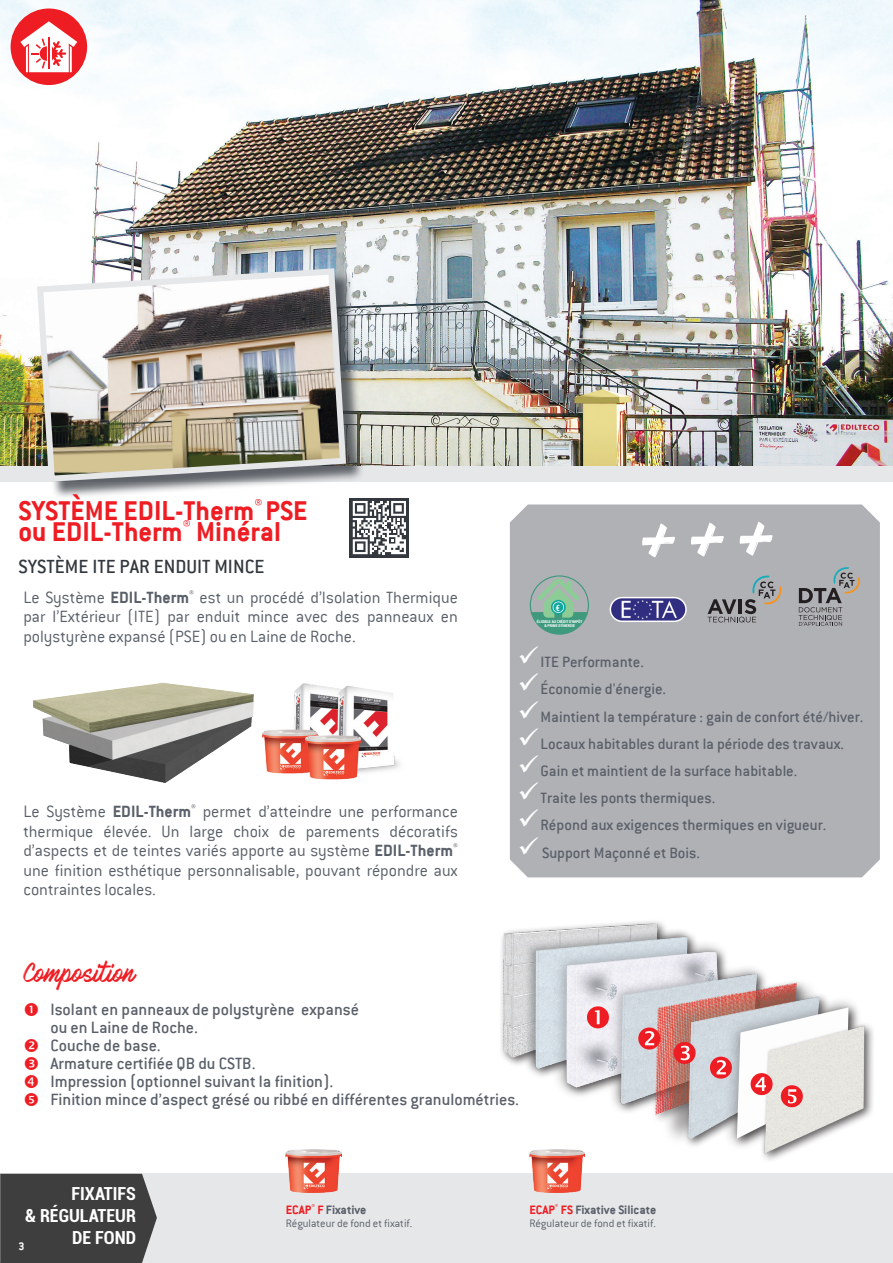
<style>
.page{position:relative;width:893px;height:1263px;background:#fff}
.page>*{position:absolute;margin:0;border:0;box-sizing:border-box;transform-origin:0 0}
.t1{font:700 30px "Conduit ITC";color:#ee1d23}
.t2{font:24px "Mark My Words";color:#ee1d23}
.t3{font:500 21px "Conduit ITC";color:#33383f}
.t4{font:300 18px/19.5px "Conduit ITC";color:#5a6069;text-align:justify}
.t5{font:500 18px "Conduit ITC";color:#5a6069}
.t6{font:700 condensed 18px "Roboto";color:#fff}
.t7{font:500 16.5px "Conduit ITC";color:#5a6069}
.t8{font:700 13.5px "Conduit ITC";color:#5a6069}
.t9{font:300 12px "Conduit ITC";color:#5a6069}
.t10{font:700 12px "Conduit ITC";color:#fff}
.t11{font:700 condensed 8.55px "Roboto";color:#fff}
.t12{font:700 condensed 3.9px/4.7px "Roboto";letter-spacing:-.01em;color:#fff;text-align:center}
.s1{font-weight:700}
.s2{color:#fff}
.s3{color:#ee1d23}
</style>
<div class="page">
<div style="left:0;top:1174px;width:893px;height:89px;background:#e6e7e9"></div>
<div style="left:0;top:1174px;width:157px;height:89px;background:#3e3e3f"></div>
<img style="left:0;top:0;width:893px;height:466px">
<svg style="left:11px;top:9px;width:76px;height:76px"></svg>
<img style="left:501px;top:921px;width:372px;height:239px">
<img style="left:737px;top:1007px;width:111px;height:132px">
<img style="left:286px;top:1149px;width:55px;height:44px">
<img style="left:529px;top:1149px;width:56px;height:44px">
<img style="left:33px;top:682px;width:221px;height:100px">
<img style="left:262px;top:683px;width:138px;height:97px">
<div style="left:510px;top:504px;width:370px;height:373px;background:#b0b1b5"></div>
<svg style="left:587px;top:1006px;width:22px;height:22px"></svg>
<svg style="left:638px;top:1027px;width:22px;height:22px"></svg>
<svg style="left:674px;top:1042px;width:22px;height:22px"></svg>
<svg style="left:710px;top:1057px;width:22px;height:22px"></svg>
<svg style="left:751px;top:1073px;width:22px;height:22px"></svg>
<svg style="left:781px;top:1085px;width:22px;height:22px"></svg>
<div style="left:0;top:466px;width:893px;height:16px;background:#e6e7e9"></div>
<div style="left:40px;top:271px;width:324px;height:229px;background:#33383f;opacity:.75"></div>
<img style="left:34px;top:265px;width:315px;height:220px">
<svg style="left:531px;top:578px;width:57px;height:56px;background:#80b09d"></svg>
<svg style="left:799px;top:567px;width:61px;height:59px;background:#98999b"></svg>
<svg style="left:350px;top:498px;width:59px;height:59px"></svg>
<svg style="left:353px;top:501px;width:53px;height:53px"></svg>
<svg style="left:610px;top:598px;width:76px;height:23px"></svg>
<img style="left:616px;top:599px;width:67px;height:21px">
<div style="left:610px;top:597px;width:77px;height:25px;border:2px solid #fff;border-radius:12px"></div>
<svg style="left:708px;top:575px;width:73px;height:47px;background:#999b9d"></svg>
<svg style="left:642px;top:522px;width:131px;height:35px"></svg>
<p class="t1" style="left:19px;top:493px;width:291px">SYSTÈME EDIL-Therm<sup>®</sup> PSE</p>
<p class="t1" style="left:19px;top:514px;width:264px">ou EDIL-Therm<sup>®</sup> Minéral</p>
<p class="t3" style="left:19px;top:554px;width:247px">SYSTÈME ITE PAR ENDUIT MINCE</p>
<p class="t4" style="left:23px;top:587px;width:436px">Le Système <span class="s1">EDIL-Therm</span><sup>®</sup> est un procédé d’Isolation Thermique par l’Extérieur (ITE) par enduit mince avec des panneaux en polystyrène expansé (PSE) ou en Laine de Roche.</p>
<p class="t4" style="left:23px;top:802px;width:436px">Le Système <span class="s1">EDIL-Therm</span><sup>®</sup> permet d’atteindre une performance thermique élevée. Un large choix de parements décoratifs d’aspects et de teintes variés apporte au système <span class="s1">EDIL-Therm</span><sup>® </sup>une finition esthétique personnalisable, pouvant répondre aux contraintes locales.</p>
<p class="t11" style="left:556px;top:601px;width:6px">€</p>
<p class="t12" style="left:537px;top:619px;width:47px">ÉLIGIBLE AU CRÉDIT D’IMPÔT &amp; PRIME D’ÉNERGIE</p>
<p class="t7" style="left:518px;top:653px;width:128px"><span class="s2">✓</span>ITE Performante.</p>
<p class="t7" style="left:518px;top:680px;width:150px"><span class="s2">✓</span>Économie d'énergie.</p>
<p class="t7" style="left:518px;top:707px;width:347px"><span class="s2">✓</span>Maintient la température : gain de confort été/hiver.</p>
<p class="t7" style="left:518px;top:734px;width:328px"><span class="s2">✓</span>Locaux habitables durant la période des travaux.</p>
<p class="t7" style="left:518px;top:761px;width:281px"><span class="s2">✓</span>Gain et maintient de la surface habitable.</p>
<p class="t7" style="left:518px;top:789px;width:199px"><span class="s2">✓</span>Traite les ponts thermiques.</p>
<p class="t7" style="left:518px;top:816px;width:310px"><span class="s2">✓</span>Répond aux exigences thermiques en vigueur.</p>
<p class="t7" style="left:518px;top:843px;width:184px"><span class="s2">✓</span> Support Maçonné et Bois.</p>
<p class="t2" style="left:23px;top:959px;width:114px">Composition</p>
<p class="t5" style="left:50px;top:999px;width:310px">Isolant en panneaux de polystyrène expansé</p>
<p class="t5" style="left:50px;top:1017px;width:149px">ou en Laine de Roche.</p>
<p class="t5" style="left:50px;top:1035px;width:112px">Couche de base.</p>
<p class="t5" style="left:50px;top:1053px;width:207px">Armature certifiée QB du CSTB.</p>
<p class="t5" style="left:50px;top:1071px;width:285px">Impression (optionnel suivant la finition).</p>
<p class="t5" style="left:50px;top:1089px;width:470px">Finition mince d’aspect grésé ou ribbé en différentes granulométries.</p>
<p class="t6" style="left:71px;top:1181px;width:66px">FIXATIFS</p>
<p class="t6" style="left:25px;top:1203px;width:112px">&amp; RÉGULATEUR</p>
<p class="t6" style="left:72px;top:1224px;width:65px">DE FOND</p>
<p class="t10" style="left:19px;top:1240px;width:8px">3</p>
<p class="t8" style="left:286px;top:1201px;width:82px"><span class="s3">ECAP</span><sup>®</sup> <span class="s3">F</span> Fixative</p>
<p class="t9" style="left:286px;top:1217px;width:128px">Régulateur de fond et fixatif.</p>
<p class="t8" style="left:529px;top:1201px;width:128px"><span class="s3">ECAP</span><sup>®</sup> <span class="s3">FS</span> Fixative Silicate</p>
<p class="t9" style="left:529px;top:1217px;width:128px">Régulateur de fond et fixatif.</p>
</div>
